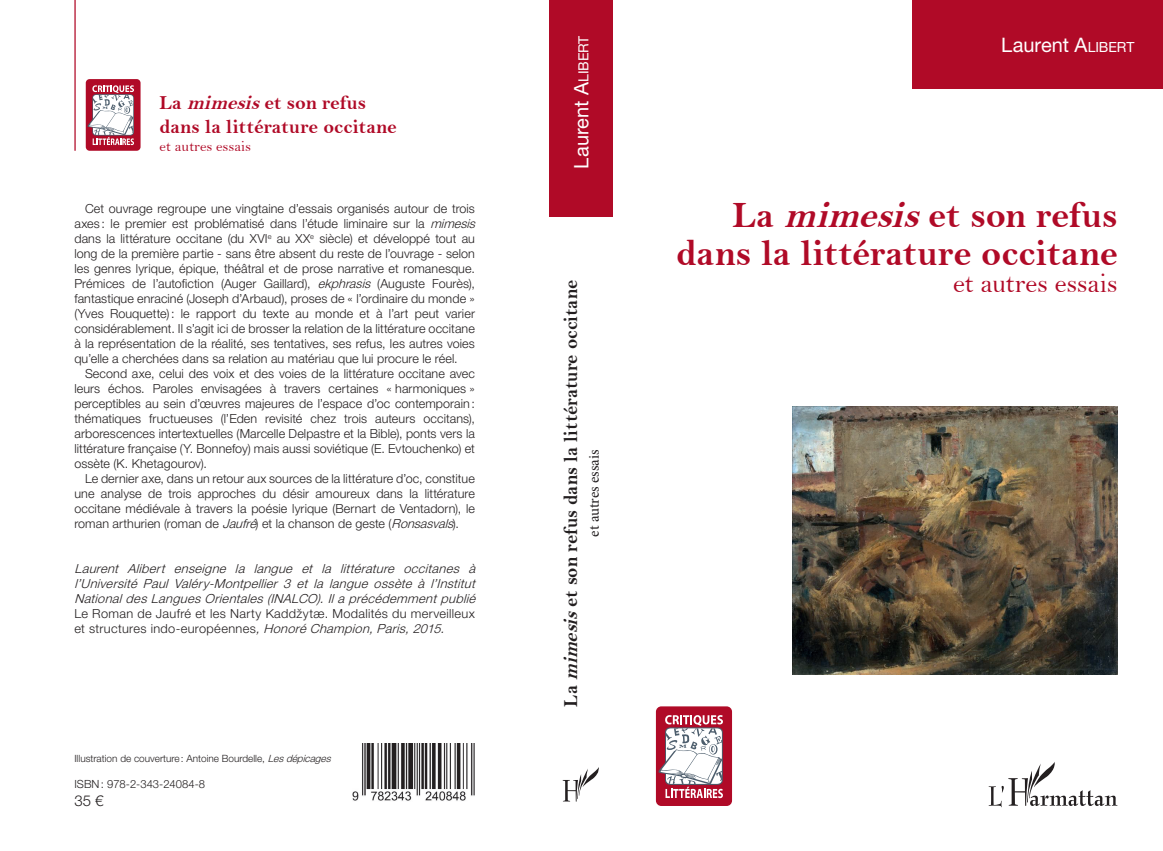
<style>
.page{position:relative;width:1163px;height:851px;background:#fff}
.page>*{position:absolute;margin:0;border:0;box-sizing:border-box;transform-origin:0 0}
.t1{font:37.5px/37.5px "Bell MT Bold";letter-spacing:-.005em;color:#b00a27;text-align:right}
.t2{font:27.5px "Bell";letter-spacing:-.01em;color:#b00a27}
.t3{font:20px "Bell MT Bold";color:#231f20;scale:.95 1}
.t4{font:20px/23.8px "Bell MT Bold";color:#b00a27}
.t5{font:20px "Helvetica Neue LT Std";letter-spacing:-.005em;color:#fff}
.t6{font:15px "Minion Pro";letter-spacing:-.005em;color:#231f20}
.t7{font:15px "Bell";color:#b00a27}
.t8{font:300 15px "Helvetica Neue LT Std";color:#231f20}
.t9{font:300 12.5px/15px "Helvetica Neue LT Std";letter-spacing:.005em;color:#231f20;text-align:justify}
.t10{font:italic 300 12.5px/15px "Helvetica Neue LT Std";color:#231f20;text-align:justify}
.t11{font:300 12.5px/15px "Helvetica Neue LT Std";letter-spacing:.025em;color:#231f20}
.t12{font:300 11.25px "Helvetica Neue LT Std";color:#231f20}
.t13{font:300 10px "Helvetica Neue LT Std";color:#231f20}
.s1{font-style:italic}
.s2{font-style:inherit}
.s3{font-size:14px}
</style>
<div class="page">
<img style="left:352px;top:743px;width:123px;height:58px">
<div style="left:86px;top:79px;width:55px;height:72px;background:#b00a27;border-radius:4px"></div>
<svg style="left:88px;top:85px;width:46px;height:60px"></svg>
<hr style="left:74px;top:0;width:2px;height:151px;background:#b00a27">
<div style="left:549px;top:0;width:64px;height:216px;background:#b00a27"></div>
<img style="left:792px;top:407px;width:325px;height:267px">
<svg style="left:562px;top:767px;width:37px;height:34px"></svg>
<svg style="left:988px;top:762px;width:129px;height:45px"></svg>
<div style="left:656px;top:706px;width:76px;height:99px;background:#b00a27;border-radius:5px"></div>
<svg style="left:658px;top:715px;width:65px;height:83px"></svg>
<div style="left:912px;top:0;width:251px;height:89px;background:#b00a27"></div>
<h3 class="t4" style="left:159px;top:91px;width:239px">La <span class="s1">mimesis</span>et son refus dans la littérature occitane</h3>
<p class="t7" style="left:159px;top:137px;width:93px">et autres essais</p>
<p class="t9" style="left:74px;top:201px;width:406px;text-align:left;text-indent:11px">Cet ouvrage regroupe une vingtaine d’essais organisés autour de trois axes : le premier est problématisé dans l’étude liminaire sur la <span class="s1">mimesis </span>dans la littérature occitane (du XVI<sup>e</sup> au XX<sup>e</sup> siècle) et développé tout au long de la première partie - sans être absent du reste de l’ouvrage - selon les genres lyrique, épique, théâtral et de prose narrative et romanesque.<br>Prémices de l’autofiction (Auger Gaillard), <span class="s1">ekphrasis</span> (Auguste Fourès), fantastique enraciné (Joseph d’Arbaud), proses de « l’ordinaire du monde » (Yves Rouquette): le rapport du texte au monde et à l’art peut varier considérablement. Il s’agit ici de brosser la relation de la littérature occitane à la représentation de la réalité, ses tentatives, ses refus, les autres voies qu’elle a cherchées dans sa relation au matériau que lui procure le réel.</p>
<p class="t9" style="left:74px;top:366px;width:402px;text-indent:11px">Second axe, celui des voix et des voies de la littérature occitane avec leurs échos. Paroles envisagées à travers certaines « harmoniques » perceptibles au sein d’œuvres majeures de l’espace d’oc contemporain: thématiques fructueuses (l’Eden revisité chez trois auteurs occitans), arborescences intertextuelles (Marcelle Delpastre et la Bible), ponts vers la littérature française (Y. Bonnefoy) mais aussi soviétique (E. Evtouchenko) et ossète (K. Khetagourov).</p>
<p class="t9" style="left:74px;top:471px;width:402px;text-indent:11px">Le dernier axe, dans un retour aux sources de la littérature d’oc, constitue une analyse de trois approches du désir amoureux dans la littérature occitane médiévale à travers la poésie lyrique (Bernart de Ventadorn), le roman arthurien (roman de <span class="s1">Jaufré</span>) et la chanson de geste (<span class="s1">Ronsasvals</span>).</p>
<p class="t10" style="left:74px;top:561px;width:406px">Laurent Alibert enseigne la langue et la littérature occitanes à l’Université Paul Valéry -Montpellier 3 et la langue ossète à l’Institut NationaldesLanguesOrientales(INALCO).Ilaprécédemmentpublié</p>
<p class="t11" style="left:74px;top:606px;width:402px">Le Roman de Jaufré et les Narty Kaddžytæ. Modalités du merveilleux et structures indo-européennes<span class="s1">,HonoréChampion,Paris,2015.</span></p>
<p class="t13" style="left:74px;top:752px;width:261px">Illustration de couverture: Antoine Bourdelle, <span class="s1">Lesdépicages</span></p>
<p class="t12" style="left:74px;top:777px;width:132px">ISBN: 978-2-343-24084-8</p>
<p class="t8" style="left:74px;top:791px;width:31px">35 €</p>
<h3 class="t5" style="left:569px;top:169px;width:135px;rotate:-90deg"><span class="s2">L</span>aurent <span class="s2">A</span><span class="s3">libert</span></h3>
<h3 class="t5" style="left:1001px;top:32px;width:135px"><span class="s2">L</span>aurent <span class="s2">A</span><span class="s3">libert</span></h3>
<h3 class="t3" style="left:559px;top:706px;width:451px;rotate:-90deg">La <span class="s1">mimesis</span>et son refus dans la littérature occitane</h3>
<p class="t6" style="left:584px;top:536px;width:89px;rotate:-90deg">et autres essais</p>
<h1 class="t1" style="left:676px;top:196px;width:443px">La <span class="s1">mimesis</span>et son refus dans la littérature occitane</h1>
<h2 class="t2" style="left:953px;top:267px;width:166px">et autres essais</h2>
</div>
